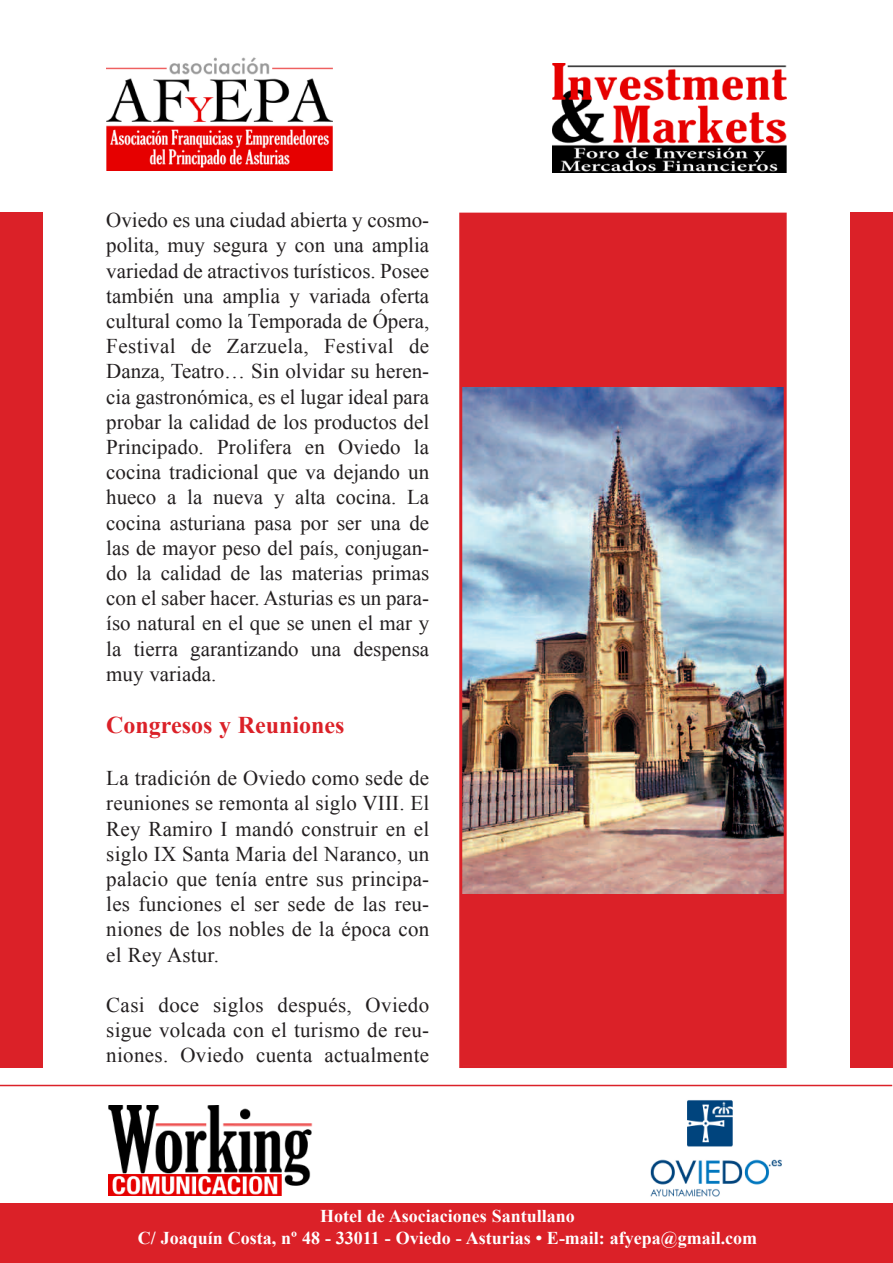
<style>
.page{position:relative;width:893px;height:1263px;background:#fff}
.page>*{position:absolute;margin:0;border:0;box-sizing:border-box;transform-origin:0 0}
.t1{font:700 24px "Times New Roman";color:#db2128}
.t2{font:21px/25.2px "Times New Roman";letter-spacing:.01em;color:#231f20;text-align:justify}
.t3{font:700 18px/21.6px "Times New Roman";color:#fff;text-align:center}
</style>
<div class="page">
<img style="left:106px;top:57px;width:226px;height:113px">
<img style="left:552px;top:63px;width:234px;height:110px">
<hr style="left:0;top:1085px;width:892px;height:1px;background:#db2128">
<div style="left:0;top:1203px;width:893px;height:59px;background:#db2128"></div>
<div style="left:0;top:213px;width:43px;height:855px;background:#db2128"></div>
<img style="left:108px;top:1106px;width:204px;height:89px">
<img style="left:650px;top:1100px;width:132px;height:96px">
<div style="left:850px;top:213px;width:43px;height:855px;background:#db2128"></div>
<div style="left:462px;top:216px;width:322px;height:849px;background:#db2128"></div>
<img style="left:463px;top:387px;width:320px;height:506px">
<div style="left:459px;top:213px;width:328px;height:855px;border:3px solid #db2128"></div>
<p class="t2" style="left:106px;top:207px;width:324px">Oviedo es una ciudad abierta y cosmo&shy;polita, muy segura y con una amplia variedad de atractivos turísticos. Posee también una amplia y variada oferta cultural como la Temporada de Ópera, Festival de Zarzuela, Festival de Danza, Teatro… Sin olvidar su heren&shy;cia gastronómica, es el lugar ideal para probar la calidad de los productos del Principado. Prolifera en Oviedo la cocina tradicional que va dejando un hueco a la nueva y alta cocina. La cocina asturiana pasa por ser una de las de mayor peso del país, conjugan&shy;do la calidad de las materias primas con el saber hacer. Asturias es un para&shy;íso natural en el que se unen el mar y la tierra garantizando una despensa muy variada.</p>
<p class="t1" style="left:106px;top:711px;width:240px">Congresos y Reuniones</p>
<p class="t2" style="left:106px;top:765px;width:324px">La tradición de Oviedo como sede de reuniones se remonta al siglo VIII. El Rey Ramiro I mandó construir en el siglo IX Santa Maria del Naranco, un palacio que tenía entre sus principa&shy;les funciones el ser sede de las reu&shy;niones de los nobles de la época con el Rey Astur.</p>
<p class="t2" style="left:106px;top:992px;width:324px">Casi doce siglos después, Oviedo sigue volcada con el turismo de reu&shy;niones. Oviedo cuenta actualmente</p>
<p class="t3" style="left:138px;top:1205px;width:621px">Hotel de Asociaciones Santullano<br>C/ Joaquín Costa, nº 48 - 33011 - Oviedo - Asturias • E-mail: afyepa@gmail.com</p>
</div>
